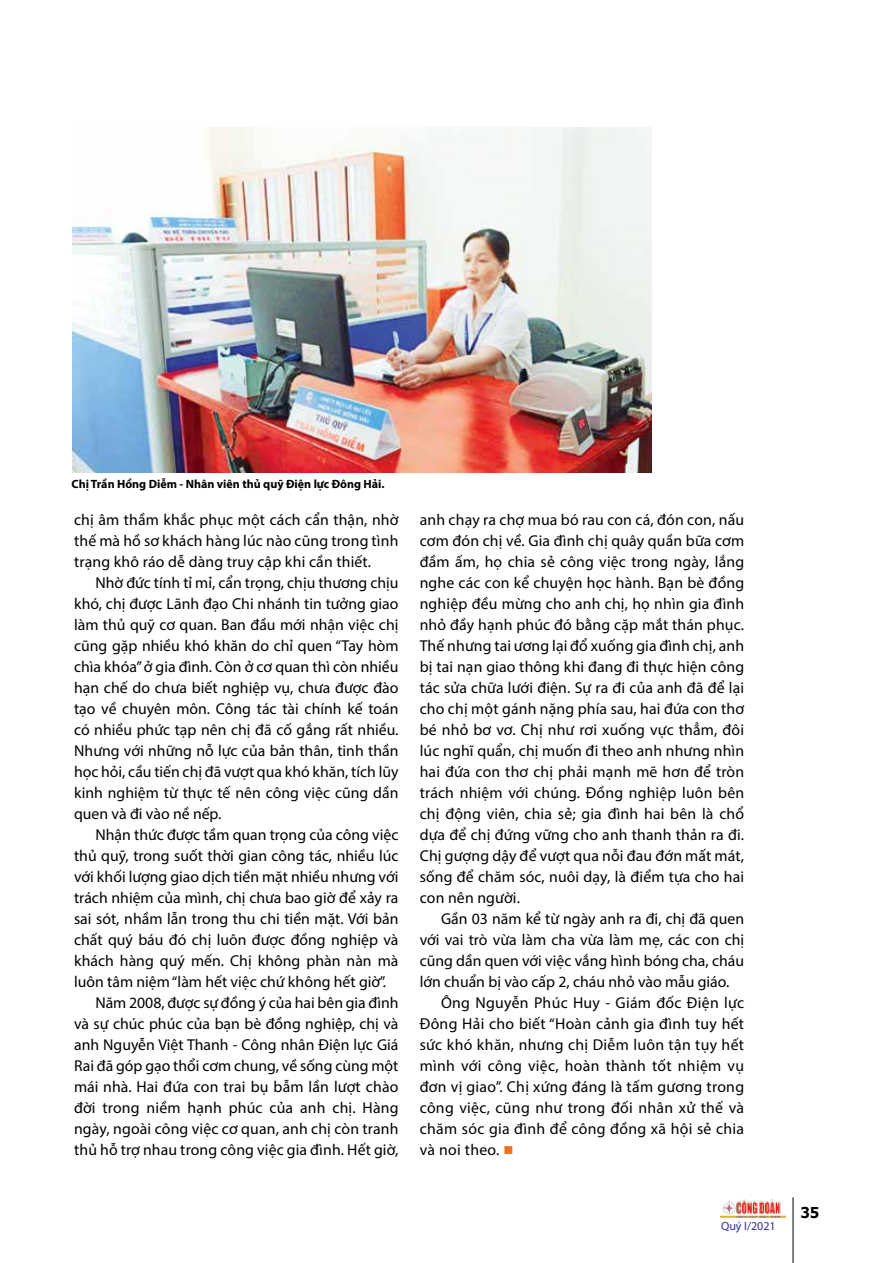
<style>
.page{position:relative;width:893px;height:1263px;background:#fff}
.page>*{position:absolute;margin:0;border:0;box-sizing:border-box;transform-origin:0 0}
.t1{font:15.75px/21px "Myriad Pro";color:#000;text-align:justify}
.t2{font:15.75px "Myriad Pro";letter-spacing:.02em;color:#000}
.t3{font:700 15px "Verdana";color:#000;scale:.9 1}
.t4{font:700 12px "Myriad Pro";color:#000}
.t5{font:12px "Myriad Pro";color:#2e3092}
.s1{color:#f36f21}
</style>
<div class="page">
<hr style="left:793px;top:1197px;width:1px;height:66px;background:#000">
<img style="left:721px;top:1199px;width:65px;height:19px">
<img style="left:72px;top:128px;width:579px;height:344px">
<p class="t4" style="left:72px;top:476px;width:315px">Chị Trần Hồng Diễm - Nhân viên thủ quỹ Điện lực Đông Hải.</p>
<p class="t1" style="left:74px;top:509px;width:326px">chị âm thầm khắc phục một cách cẩn thận, nhờ thế mà hồ sơ khách hàng lúc nào cũng trong tình trạng khô ráo dễ dàng truy cập khi cần thiết.</p>
<p class="t1" style="left:74px;top:572px;width:326px;text-indent:21px">Nhờ đức tính tỉ mỉ, cẩn trọng, chịu thương chịu khó, chị được Lãnh đạo Chi nhánh tin tưởng giao làm thủ quỹ cơ quan. Ban đầu mới nhận việc chị cũng gặp nhiều khó khăn do chỉ quen “Tay hòm chìa khóa” ở gia đình. Còn ở cơ quan thì còn nhiều hạn chế do chưa biết nghiệp vụ, chưa được đào tạo về chuyên môn. Công tác tài chính kế toán có nhiều phức tạp nên chị đã cố gắng rất nhiều.<br>Nhưng với những nỗ lực của bản thân, tinh thần học hỏi, cầu tiến chị đã vượt qua khó khăn, tích lũy kinh nghiệm từ thực tế nên công việc cũng dần quen và đi vào nề nếp.</p>
<p class="t1" style="left:95px;top:824px;width:305px">Nhận thức được tầm quan trọng của công việc</p>
<p class="t1" style="left:74px;top:845px;width:326px">thủ quỹ, trong suốt thời gian công tác, nhiều lúc</p>
<p class="t1" style="left:74px;top:866px;width:326px">với khối lượng giao dịch tiền mặt nhiều nhưng với</p>
<p class="t1" style="left:74px;top:887px;width:326px">trách nhiệm của mình, chị chưa bao giờ để xảy ra</p>
<p class="t1" style="left:74px;top:908px;width:326px">sai sót, nhầm lẫn trong thu chi tiền mặt. Với bản</p>
<p class="t1" style="left:74px;top:929px;width:326px">chất quý báu đó chị luôn được đồng nghiệp và</p>
<p class="t1" style="left:74px;top:950px;width:326px">khách hàng quý mến. Chị không phàn nàn mà</p>
<p class="t1" style="left:74px;top:971px;width:313px">luôn tâm niệm “làm hết việc chứ không hết giờ”.</p>
<p class="t1" style="left:95px;top:992px;width:305px">Năm 2008, được sự đồng ý của hai bên gia đình</p>
<p class="t1" style="left:74px;top:1013px;width:326px">và sự chúc phúc của bạn bè đồng nghiệp, chị và</p>
<p class="t1" style="left:74px;top:1034px;width:326px">anh Nguyễn Việt Thanh - Công nhân Điện lực Giá</p>
<p class="t1" style="left:74px;top:1055px;width:326px">Rai đã góp gạo thổi cơm chung, về sống cùng một</p>
<p class="t1" style="left:74px;top:1076px;width:326px">mái nhà. Hai đứa con trai bụ bẫm lần lượt chào</p>
<p class="t1" style="left:74px;top:1097px;width:326px">đời trong niềm hạnh phúc của anh chị. Hàng</p>
<p class="t1" style="left:74px;top:1118px;width:326px">ngày, ngoài công việc cơ quan, anh chị còn tranh</p>
<p class="t1" style="left:74px;top:1139px;width:326px">thủ hỗ trợ nhau trong công việc gia đình. Hết giờ,</p>
<p class="t1" style="left:420px;top:509px;width:326px">anh chạy ra chợ mua bó rau con cá, đón con, nấu cơm đón chị về. Gia đình chị quây quần bữa cơm đầm ấm, họ chia sẻ công việc trong ngày, lắng nghe các con kể chuyện học hành. Bạn bè đồng nghiệp đều mừng cho anh chị, họ nhìn gia đình nhỏ đầy hạnh phúc đó bằng cặp mắt thán phục.<br>Thế nhưng tai ương lại đổ xuống gia đình chị, anh bị tai nạn giao thông khi đang đi thực hiện công tác sửa chữa lưới điện. Sự ra đi của anh đã để lại cho chị một gánh nặng phía sau, hai đứa con thơ bé nhỏ bơ vơ. Chị như rơi xuống vực thẳm, đôi lúc nghĩ quẩn, chị muốn đi theo anh nhưng nhìn hai đứa con thơ chị phải mạnh mẽ hơn để tròn trách nhiệm với chúng. Đồng nghiệp luôn bên chị động viên, chia sẻ; gia đình hai bên là chổ dựa để chị đứng vững cho anh thanh thản ra đi.<br>Chị gượng dậy để vượt qua nỗi đau đớn mất mát, sống để chăm sóc, nuôi dạy, là điểm tựa cho hai con nên người.</p>
<p class="t1" style="left:441px;top:908px;width:305px">Gần 03 năm kể từ ngày anh ra đi, chị đã quen</p>
<p class="t1" style="left:420px;top:929px;width:326px">với vai trò vừa làm cha vừa làm mẹ, các con chị</p>
<p class="t1" style="left:420px;top:950px;width:326px">cũng dần quen với việc vắng hình bóng cha, cháu</p>
<p class="t1" style="left:420px;top:971px;width:311px">lớn chuẩn bị vào cấp 2, cháu nhỏ vào mẫu giáo.</p>
<p class="t2" style="left:441px;top:993px;width:305px">Ông Nguyễn Phúc Huy - Giám đốc Điện lực</p>
<p class="t2" style="left:420px;top:1014px;width:326px">Đông Hải cho biết “Hoàn cảnh gia đình tuy hết</p>
<p class="t2" style="left:420px;top:1035px;width:326px">sức khó khăn, nhưng chị Diễm luôn tận tụy hết</p>
<p class="t2" style="left:420px;top:1056px;width:326px">mình với công việc, hoàn thành tốt nhiệm vụ</p>
<p class="t2" style="left:420px;top:1077px;width:326px">đơn vị giao”. Chị xứng đáng là tấm gương trong</p>
<p class="t2" style="left:420px;top:1098px;width:326px">công việc, cũng như trong đối nhân xử thế và</p>
<p class="t2" style="left:420px;top:1119px;width:326px">chăm sóc gia đình để công đồng xã hội sẻ chia</p>
<p class="t2" style="left:420px;top:1140px;width:95px">và noi theo. <span class="s1">■</span></p>
<p class="t5" style="left:721px;top:1219px;width:56px">Quý I/2021</p>
<p class="t3" style="left:800px;top:1203px;width:23px">35</p>
</div>
